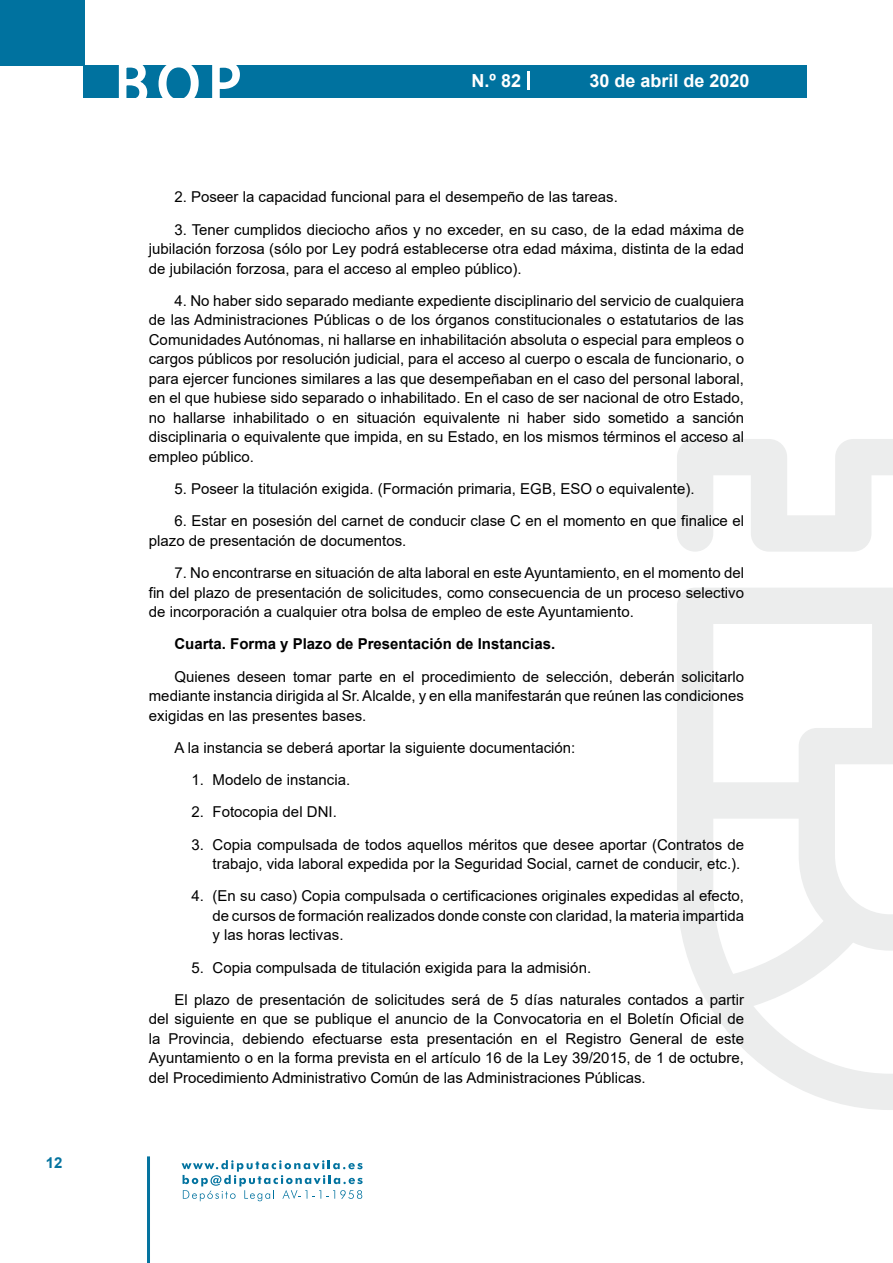
<style>
.page{position:relative;width:893px;height:1263px;background:#fff}
.page>*{position:absolute;margin:0;border:0;box-sizing:border-box;transform-origin:0 0}
.t1{font:500 61.5px "Avant Garde";color:#fff}
.t2{font:700 18px "Arial";color:#fff}
.t3{font:15px/19.5px "Arial";color:#000;text-align:justify}
.t4{font:700 15px "Arial";color:#000}
.t5{font:700 15px "Arial";color:#04739f}
</style>
<div class="page">
<div style="left:0;top:0;width:85px;height:65px;background:#00729f"></div>
<div style="left:84px;top:65px;width:723px;height:33px;background:#00729f"></div>
<svg style="left:118px;top:65px;width:30px;height:33px"></svg>
<svg style="left:158px;top:65px;width:41px;height:33px"></svg>
<svg style="left:212px;top:65px;width:28px;height:33px"></svg>
<svg style="left:182px;top:1160px;width:181px;height:41px"></svg>
<hr style="left:147px;top:1156px;width:3px;height:107px;background:#04739f">
<svg style="left:528px;top:71px;width:2px;height:19px"></svg>
<svg style="left:677px;top:439px;width:216px;height:671px"></svg>
<p class="t5" style="left:46px;top:1152px;width:18px">12</p>
<h1 class="t1" style="left:115px;top:46px;width:128px">BOP</h1>
<p class="t2" style="left:472px;top:68px;width:51px">N.º 82</p>
<p class="t2" style="left:589px;top:68px;width:162px">30 de abril de 2020</p>
<p class="t3" style="left:174px;top:187px;width:445px">2. Poseer la capacidad funcional para el desempeño de las tareas.</p>
<p class="t3" style="left:149px;top:219px;width:597px;text-indent:26px">3. Tener cumplidos dieciocho años y no exceder, en su caso, de la edad máxima de jubilación forzosa (sólo por Ley podrá establecerse otra edad máxima, distinta de la edad de jubilación forzosa, para el acceso al empleo público).</p>
<p class="t3" style="left:149px;top:291px;width:597px;text-indent:26px">4. No haber sido separado mediante expediente disciplinario del servicio de cualquiera de las Administraciones Públicas o de los órganos constitucionales o estatutarios de las Comunidades Autónomas, ni hallarse en inhabilitación absoluta o especial para empleos o cargos públicos por resolución judicial, para el acceso al cuerpo o escala de funcionario, o para ejercer funciones similares a las que desempeñaban en el caso del personal laboral, en el que hubiese sido separado o inhabilitado. En el caso de ser nacional de otro Estado, no hallarse inhabilitado o en situación equivalente ni haber sido sometido a sanción disciplinaria o equivalente que impida, en su Estado, en los mismos términos el acceso al empleo público.</p>
<p class="t3" style="left:174px;top:479px;width:522px">5. Poseer la titulación exigida. (Formación primaria, EGB, ESO o equivalente).</p>
<p class="t3" style="left:149px;top:511px;width:597px;text-indent:26px">6. Estar en posesión del carnet de conducir clase C en el momento en que finalice el plazo de presentación de documentos.</p>
<p class="t3" style="left:149px;top:563px;width:597px;text-indent:26px">7. No encontrarse en situación de alta laboral en este Ayuntamiento, en el momento del fin del plazo de presentación de solicitudes, como consecuencia de un proceso selectivo de incorporación a cualquier otra bolsa de empleo de este Ayuntamiento.</p>
<p class="t4" style="left:174px;top:633px;width:382px">Cuarta. Forma y Plazo de Presentación de Instancias.</p>
<p class="t3" style="left:149px;top:666px;width:597px;text-indent:26px">Quienes deseen tomar parte en el procedimiento de selección, deberán solicitarlo mediante instancia dirigida al Sr. Alcalde, y en ella manifestarán que reúnen las condiciones exigidas en las presentes bases.</p>
<p class="t3" style="left:174px;top:738px;width:403px">A la instancia se deberá aportar la siguiente documentación:</p>
<p class="t3" style="left:191px;top:770px;width:160px">1. Modelo de instancia.</p>
<p class="t3" style="left:191px;top:802px;width:147px">2. Fotocopia del DNI.</p>
<p class="t3" style="left:191px;top:834px;width:554px;text-align:right">3. Copia compulsada de todos aquellos méritos que desee aportar (Contratos de trabajo, vida laboral expedida por la Seguridad Social, carnet de conducir, etc.).</p>
<p class="t3" style="left:213px;top:886px;width:533px;text-indent:-21px">4. (En su caso) Copia compulsada o certificaciones originales expedidas al efecto, de cursos de formación realizados donde conste con claridad, la materia impartida y las horas lectivas.</p>
<p class="t3" style="left:174px;top:951px;width:571px;line-height:32.2px;text-indent:17px">5. Copia compulsada de titulación exigida para la admisión.<br>El plazo de presentación de solicitudes será de 5 días naturales contados a partir</p>
<p class="t3" style="left:149px;top:1009px;width:597px">del siguiente en que se publique el anuncio de la Convocatoria en el Boletín Oficial de la Provincia, debiendo efectuarse esta presentación en el Registro General de este Ayuntamiento o en la forma prevista en el artículo 16 de la Ley 39/2015, de 1 de octubre, del Procedimiento Administrativo Común de las Administraciones Públicas.</p>
</div>
